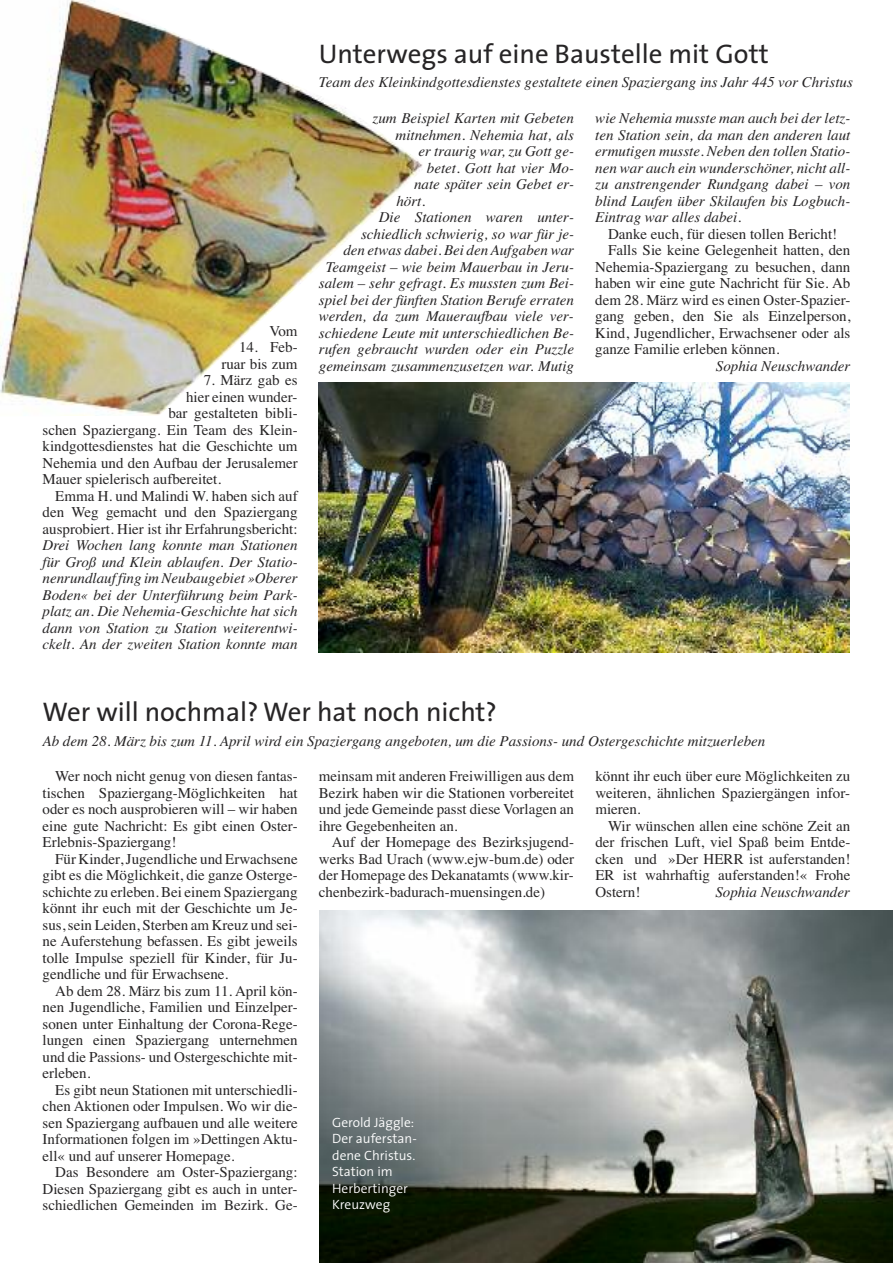
<style>
.page{position:relative;width:893px;height:1263px;background:#fff}
.page>*{position:absolute;margin:0;border:0;box-sizing:border-box;transform-origin:0 0}
.t1{font:27px "The Sans";color:#272526}
.t2{font:15px/16.5px "Times";color:#272526;text-align:justify}
.t3{font:italic 15px/16.5px "Times";color:#272526;text-align:justify}
.t4{font:300 13.5px/16.5px "The Sans";color:#fff}
</style>
<div class="page">
<img style="left:0;top:0;width:423px;height:416px">
<img style="left:319px;top:382px;width:530px;height:270px">
<img style="left:319px;top:910px;width:574px;height:353px">
<p class="t2" style="left:270px;top:322px;width:30px">Vom</p>
<p class="t2" style="left:221px;top:339px;width:78px;text-align:right">14. Feb&shy;ruar bis zum</p>
<p class="t2" style="left:204px;top:372px;width:95px">7. März gab es</p>
<p class="t2" style="left:186px;top:388px;width:113px">hier einen wunder-</p>
<p class="t2" style="left:168px;top:405px;width:131px">bar gestalteten bibli-</p>
<p class="t2" style="left:43px;top:421px;width:257px">schen Spaziergang. Ein Team des Klein-</p>
<p class="t2" style="left:43px;top:438px;width:257px">kindgottesdienstes hat die Geschichte um</p>
<p class="t2" style="left:43px;top:454px;width:257px">Nehemia und den Aufbau der Jerusalemer</p>
<p class="t2" style="left:43px;top:471px;width:180px">Mauer spielerisch aufbereitet.</p>
<p class="t2" style="left:55px;top:487px;width:244px">Emma H. und Malindi W. haben sich auf</p>
<p class="t2" style="left:43px;top:504px;width:257px">den Weg gemacht und den Spaziergang</p>
<p class="t2" style="left:43px;top:520px;width:257px">ausprobiert. Hier ist ihr Erfahrungsbericht:</p>
<p class="t3" style="left:43px;top:537px;width:257px">Drei Wochen lang konnte man Stationen für Groß und Klein ablaufen. Der Statio&shy;nenrundlauf fing im Neubaugebiet »Oberer Boden« bei der Unterführung beim Park&shy;platz an. Die Nehemia-Geschichte hat sich dann von Station zu Station weiterentwi&shy;ckelt. An der zweiten Station konnte man</p>
<h1 class="t1" style="left:319px;top:43px;width:451px">Unterwegs auf eine Baustelle mit Gott</h1>
<p class="t3" style="left:319px;top:73px;width:535px">Team des Kleinkindgottesdienstes gestaltete einen Spaziergang ins Jahr 445 vor Christus</p>
<p class="t3" style="left:373px;top:110px;width:203px">zum Beispiel Karten mit Gebeten</p>
<p class="t3" style="left:396px;top:126px;width:180px">mitnehmen. Nehemia hat, als</p>
<p class="t3" style="left:419px;top:143px;width:157px">er traurig war, zu Gott ge-</p>
<p class="t3" style="left:427px;top:159px;width:149px">betet. Gott hat vier Mo-</p>
<p class="t3" style="left:414px;top:176px;width:161px">nate später sein Gebet er-</p>
<p class="t3" style="left:396px;top:192px;width:30px">hört.</p>
<p class="t3" style="left:379px;top:209px;width:197px">Die Stationen waren unter-</p>
<p class="t3" style="left:361px;top:225px;width:215px">schiedlich schwierig, so war für je-</p>
<p class="t3" style="left:343px;top:242px;width:232px">den etwas dabei. Bei den Aufgaben war</p>
<p class="t3" style="left:326px;top:258px;width:250px">Teamgeist – wie beim Mauerbau in Jeru-</p>
<p class="t3" style="left:319px;top:275px;width:257px">salem – sehr gefragt. Es mussten zum Bei-</p>
<p class="t3" style="left:319px;top:291px;width:257px">spiel bei der fünften Station Berufe erraten</p>
<p class="t3" style="left:319px;top:308px;width:256px">werden, da zum Maueraufbau viele ver-</p>
<p class="t3" style="left:319px;top:324px;width:257px">schiedene Leute mit unterschiedlichen Be-</p>
<p class="t3" style="left:319px;top:341px;width:257px">rufen gebraucht wurden oder ein Puzzle</p>
<p class="t3" style="left:319px;top:357px;width:257px">gemeinsam zusammenzusetzen war. Mutig</p>
<p class="t3" style="left:595px;top:110px;width:257px">wie Nehemia musste man auch bei der letz&shy;ten Station sein, da man den anderen laut ermutigen musste. Neben den tollen Statio&shy;nen war auch ein wunderschöner, nicht all&shy;zu anstrengender Rundgang dabei – von blind Laufen über Skilaufen bis Logbuch-Eintrag war alles dabei.</p>
<p class="t2" style="left:608px;top:225px;width:231px">Danke euch, für diesen tollen Bericht!</p>
<p class="t2" style="left:608px;top:242px;width:244px">Falls Sie keine Gelegenheit hatten, den</p>
<p class="t2" style="left:595px;top:258px;width:257px">Nehemia-Spaziergang zu besuchen, dann</p>
<p class="t2" style="left:595px;top:275px;width:257px">haben wir eine gute Nachricht für Sie. Ab</p>
<p class="t2" style="left:595px;top:291px;width:257px">dem 28. März wird es einen Oster-Spazier-</p>
<p class="t2" style="left:595px;top:308px;width:257px">gang geben, den Sie als Einzelperson,</p>
<p class="t2" style="left:595px;top:324px;width:257px">Kind, Jugendlicher, Erwachsener oder als</p>
<p class="t2" style="left:595px;top:341px;width:186px">ganze Familie erleben können.</p>
<p class="t3" style="left:716px;top:357px;width:136px">Sophia Neuschwander</p>
<h1 class="t1" style="left:43px;top:701px;width:456px">Wer will nochmal? Wer hat noch nicht?</h1>
<p class="t3" style="left:43px;top:733px;width:724px">Ab dem 28. März bis zum 11. April wird ein Spaziergang angeboten, um die Passions- und Ostergeschichte mitzuerleben</p>
<p class="t2" style="left:43px;top:768px;width:257px;text-indent:13px">Wer noch nicht genug von diesen fantas&shy;tischen Spaziergang-Möglichkeiten hat oder es noch ausprobieren will – wir haben eine gute Nachricht: Es gibt einen Oster-Erlebnis-Spaziergang!</p>
<p class="t2" style="left:43px;top:850px;width:257px;text-indent:13px">Für Kinder, Jugendliche und Erwachsene gibt es die Möglichkeit, die ganze Osterge&shy;schichte zu erleben. Bei einem Spaziergang könnt ihr euch mit der Geschichte um Je&shy;sus, sein Leiden, Sterben am Kreuz und sei&shy;ne Auferstehung befassen. Es gibt jeweils tolle Impulse speziell für Kinder, für Ju&shy;gendliche und für Erwachsene.</p>
<p class="t2" style="left:43px;top:982px;width:257px;text-indent:13px">Ab dem 28. März bis zum 11. April kön&shy;nen Jugendliche, Familien und Einzelper&shy;sonen unter Einhaltung der Corona-Rege&shy;lungen einen Spaziergang unternehmen und die Passions- und Ostergeschichte mit&shy;erleben.</p>
<p class="t2" style="left:43px;top:1081px;width:257px;text-indent:13px">Es gibt neun Stationen mit unterschiedli&shy;chen Aktionen oder Impulsen. Wo wir die&shy;sen Spaziergang aufbauen und alle weitere Informationen folgen im »Dettingen Aktu&shy;ell« und auf unserer Homepage.</p>
<p class="t2" style="left:43px;top:1164px;width:257px;text-indent:13px">Das Besondere am Oster-Spaziergang:<br>Diesen Spaziergang gibt es auch in unter&shy;schiedlichen Gemeinden im Bezirk. Ge-</p>
<p class="t2" style="left:319px;top:768px;width:257px">meinsam mit anderen Freiwilligen aus dem Bezirk haben wir die Stationen vorbereitet und jede Gemeinde passt diese Vorlagen an ihre Gegebenheiten an.</p>
<p class="t2" style="left:319px;top:834px;width:257px;text-indent:13px">Auf der Homepage des Bezirksjugend&shy;werks Bad Urach (www.ejw-bum.de) oder der Homepage des Dekanatamts (www.kir&shy;chenbezirk-badurach-muensingen.de)</p>
<p class="t2" style="left:595px;top:768px;width:257px">könnt ihr euch über eure Möglichkeiten zu weiteren, ähnlichen Spaziergängen infor&shy;mieren.</p>
<p class="t2" style="left:595px;top:817px;width:257px;text-indent:13px">Wir wünschen allen eine schöne Zeit an der frischen Luft, viel Spaß beim Entde&shy;cken und »Der HERR ist auferstanden!<br>ER ist wahrhaftig auferstanden!« Frohe Ostern!</p>
<p class="t3" style="left:715px;top:883px;width:136px">Sophia Neuschwander</p>
<p class="t4" style="left:332px;top:1115px;width:86px">Gerold Jäggle:<br>Der auferstan&shy;dene Christus.<br>Station im<br>Herbertinger<br>Kreuzweg</p>
</div>
